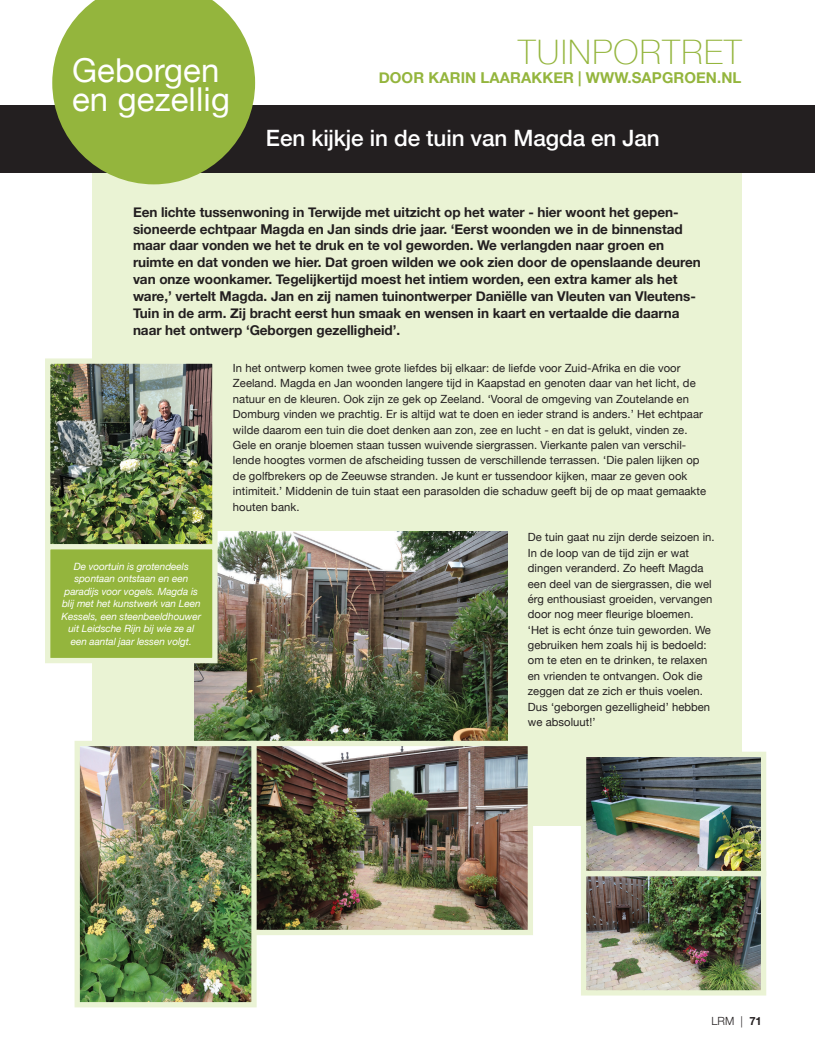
<style>
.page{position:relative;width:815px;height:1046px;background:#fff}
.page>*{position:absolute;margin:0;border:0;box-sizing:border-box;transform-origin:0 0}
.t1{font:100 33.75px "Helvetica Neue";letter-spacing:.04em;color:#94b53d}
.t2{font:33px/29.2px "Helvetica Neue";letter-spacing:.005em;color:#fff}
.t3{font:500 22.5px "Helvetica Neue";letter-spacing:-.005em;color:#fff}
.t4{font:700 15px "Helvetica Neue";letter-spacing:.005em;color:#94b53d}
.t5{font:700 13.5px/16.9px "Helvetica Neue";letter-spacing:-.005em;color:#231f20}
.t6{font:11.25px/15.4px "Helvetica Neue";letter-spacing:.005em;color:#231f20}
.t7{font:300 11.25px "Helvetica Neue";color:#231f20}
.t8{font:italic 10px/12.5px "Helvetica Neue";letter-spacing:-.005em;color:#fff;text-align:center}
.s1{font-weight:700}
</style>
<div class="page">
<div style="left:92px;top:166px;width:650px;height:660px;background:#eaf3d4"></div>
<div style="left:0;top:105px;width:815px;height:67px;background:#231f20"></div>
<img style="left:194px;top:531px;width:314px;height:209px">
<img style="left:257px;top:746px;width:270px;height:183px">
<div style="left:250px;top:740px;width:283px;height:195px;border:5px solid #eaf3d4"></div>
<img style="left:587px;top:757px;width:173px;height:113px">
<div style="left:581px;top:751px;width:185px;height:125px;border:5px solid #eaf3d4"></div>
<img style="left:587px;top:876px;width:173px;height:113px">
<div style="left:581px;top:870px;width:185px;height:125px;border:5px solid #eaf3d4"></div>
<img style="left:81px;top:746px;width:170px;height:255px">
<div style="left:75px;top:740px;width:182px;height:267px;border:5px solid #eaf3d4"></div>
<svg style="left:52px;top:0;width:203px;height:184px;fill:#94b53d"></svg>
<img style="left:51px;top:364px;width:161px;height:180px">
<div style="left:45px;top:358px;width:173px;height:192px;border:5px solid #eaf3d4"></div>
<div style="left:48px;top:546px;width:167px;height:114px;background:#94b53d"></div>
<div style="left:45px;top:544px;width:173px;height:119px;border:5px solid #eaf3d4"></div>
<h2 class="t2" style="left:72px;top:57px;width:159px">Geborgen en gezellig</h2>
<h1 class="t1" style="left:518px;top:26px;width:225px">TUINPORTRET</h1>
<h3 class="t4" style="left:379px;top:66px;width:364px">DOOR KARIN LAARAKKER | WWW.SAPGROEN.NL</h3>
<h3 class="t3" style="left:266px;top:120px;width:395px">Een kijkje in de tuin van Magda en Jan</h3>
<p class="t5" style="left:133px;top:204px;width:569px">Een lichte tussenwoning in Terwijde met uitzicht op het water - hier woont het gepen&shy;sioneerde echtpaar Magda en Jan sinds drie jaar. ‘Eerst woonden we in de binnenstad maar daar vonden we het te druk en te vol geworden. We verlangden naar groen en ruimte en dat vonden we hier. Dat groen wilden we ook zien door de openslaande deuren van onze woonkamer. Tegelijkertijd moest het intiem worden, een extra kamer als het ware,’ vertelt Magda. Jan en zij namen tuinontwerper Daniëlle van Vleuten van Vleutens-Tuin in de arm. Zij bracht eerst hun smaak en wensen in kaart en vertaalde die daarna naar het ontwerp ‘Geborgen gezelligheid’.</p>
<p class="t8" style="left:62px;top:560px;width:141px">De voortuin is grotendeels spontaan ontstaan en een paradijs voor vogels. Magda is blij met het kunstwerk van Leen<br>Kessels, een steenbeeldhouwer uit Leidsche Rijn bij wie ze al een aantal jaar lessen volgt.</p>
<p class="t6" style="left:233px;top:361px;width:475px">In het ontwerp komen twee grote liefdes bij elkaar: de liefde voor Zuid-Afrika en die voor Zeeland. Magda en Jan woonden langere tijd in Kaapstad en genoten daar van het licht, de natuur en de kleuren. Ook zijn ze gek op Zeeland. ‘Vooral de omgeving van Zoutelande en Domburg vinden we prachtig. Er is altijd wat te doen en ieder strand is anders.’ Het echtpaar wilde daarom een tuin die doet denken aan zon, zee en lucht - en dat is gelukt, vinden ze.<br>Gele en oranje bloemen staan tussen wuivende siergrassen. Vierkante palen van verschil&shy;lende hoogtes vormen de afscheiding tussen de verschillende terrassen. ‘Die palen lijken op de golfbrekers op de Zeeuwse stranden. Je kunt er tussendoor kijken, maar ze geven ook intimiteit.’ Middenin de tuin staat een parasolden die schaduw geeft bij de op maat gemaakte houten bank.</p>
<p class="t6" style="left:528px;top:530px;width:188px">De tuin gaat nu zijn derde seizoen in.<br>In de loop van de tijd zijn er wat dingen veranderd. Zo heeft Magda een deel van de siergrassen, die wel érg enthousiast groeiden, vervangen door nog meer fleurige bloemen. ‘Het is echt ónze tuin geworden. We gebruiken hem zoals hij is bedoeld: om te eten en te drinken, te relaxen en vrienden te ontvangen. Ook die zeggen dat ze zich er thuis voelen.<br>Dus ‘geborgen gezelligheid’ hebben we absoluut!’</p>
<p class="t7" style="left:712px;top:1011px;width:52px">LRM | <span class="s1">71</span></p>
</div>
